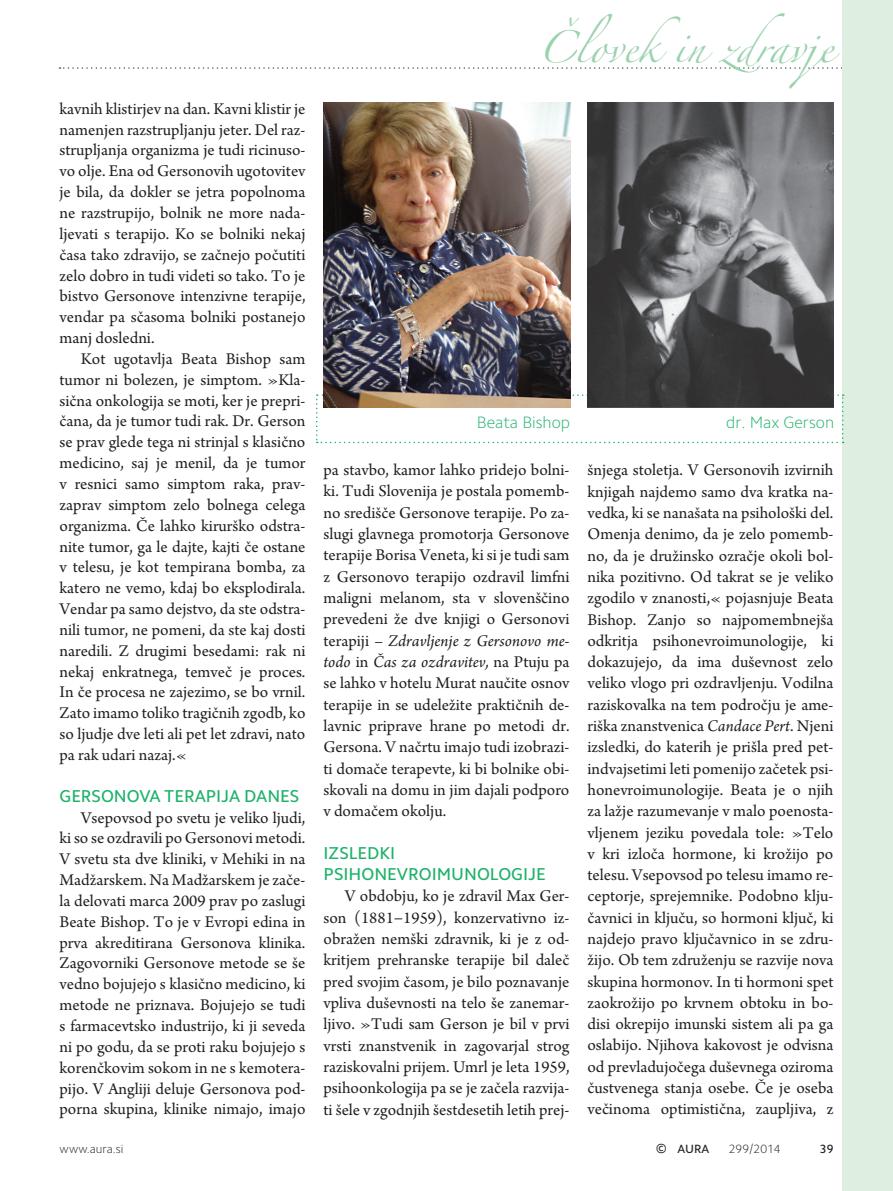
<style>
.page{position:relative;width:893px;height:1191px;background:#fff}
.page>*{position:absolute;margin:0;border:0;box-sizing:border-box;transform-origin:0 0}
.t1{font:28.8px "Zapfino";color:#9ad2ae}
.t2{font:17.25px/21.3px "Arno Pro";color:#231f20;text-align:justify}
.t3{font:500 17.25px/21.3px "Camphor Pro";color:#1eb26a}
.t4{font:100 16.5px "Camphor Pro";color:#1eb26a}
.t5{font:500 13.2px "Camphor Pro";color:#231f20}
.t6{font:100 12px "Camphor Pro";color:#231f20}
.t7{font:500 12px "Camphor Pro";color:#231f20}
.s1{font-style:italic}
</style>
<div class="page">
<svg style="left:60px;top:67px;width:782px;height:2px"></svg>
<div style="left:842px;top:0;width:51px;height:1191px;background:#deefe2"></div>
<svg style="left:316px;top:394px;width:528px;height:49px"></svg>
<img style="left:323px;top:102px;width:247px;height:306px">
<img style="left:588px;top:102px;width:245px;height:305px">
<p class="t2" style="left:60px;top:99px;width:247px;line-height:20.9px">kavnih klistirjev na dan. Kavni klistir je namenjen razstrupljanju jeter. Del raz&shy;strupljanja organizma je tudi ricinuso&shy;vo olje. Ena od Gersonovih ugotovitev je bila, da dokler se jetra popolnoma ne razstrupijo, bolnik ne more nada&shy;ljevati s terapijo. Ko se bolniki nekaj časa tako zdravijo, se začnejo počutiti zelo dobro in tudi videti so tako. To je bistvo Gersonove intenzivne terapije, vendar pa sčasoma bolniki postanejo manj dosledni.</p>
<p class="t2" style="left:60px;top:349px;width:247px;line-height:20.9px;text-indent:21px">Kot ugotavlja Beata Bishop sam tumor ni bolezen, je simptom. »Kla&shy;sična onkologija se moti, ker je prepri&shy;čana, da je tumor tudi rak. Dr. Gerson se prav glede tega ni strinjal s klasično medicino, saj je menil, da je tumor v resnici samo simptom raka, prav&shy;zaprav simptom zelo bolnega celega organizma. Če lahko kirurško odstra&shy;nite tumor, ga le dajte, kajti če ostane v telesu, je kot tempirana bomba, za katero ne vemo, kdaj bo eksplodirala.<br>Vendar pa samo dejstvo, da ste odstra&shy;nili tumor, ne pomeni, da ste kaj dosti naredili. Z drugimi besedami: rak ni nekaj enkratnega, temveč je proces.<br>In če procesa ne zajezimo, se bo vrnil.<br>Zato imamo toliko tragičnih zgodb, ko so ljudje dve leti ali pet let zdravi, nato pa rak udari nazaj.«</p>
<p class="t3" style="left:60px;top:785px;width:241px">GERSONOVA TERAPIJA DANES</p>
<p class="t2" style="left:60px;top:808px;width:247px;line-height:20.9px;text-indent:21px">Vsepovsod po svetu je veliko ljudi, ki so se ozdravili po Gersonovi metodi.<br>V svetu sta dve kliniki, v Mehiki in na Madžarskem. Na Madžarskem je zače&shy;la delovati marca 2009 prav po zaslugi Beate Bishop. To je v Evropi edina in prva akreditirana Gersonova klinika.<br>Zagovorniki Gersonove metode se še vedno bojujejo s klasično medicino, ki metode ne priznava. Bojujejo se tudi s farmacevtsko industrijo, ki ji seveda ni po godu, da se proti raku bojujejo s korenčkovim sokom in ne s kemotera&shy;pijo. V Angliji deluje Gersonova pod&shy;porna skupina, klinike nimajo, imajo</p>
<h1 class="t1" style="left:537px;top:35px;width:304px">Človekin zdravje</h1>
<p class="t4" style="left:477px;top:413px;width:95px">Beata Bishop</p>
<p class="t4" style="left:726px;top:413px;width:109px">dr. Max Gerson</p>
<p class="t2" style="left:323px;top:460px;width:247px">pa stavbo, kamor lahko pridejo bolni&shy;ki. Tudi Slovenija je postala pomemb&shy;no središče Gersonove terapije. Po za&shy;slugi glavnega promotorja Gersonove terapije Borisa Veneta, ki si je tudi sam z Gersonovo terapijo ozdravil limfni maligni melanom, sta v slovenščino prevedeni že dve knjigi o Gersonovi terapiji – <span class="s1">Zdravljenje z Gersonovo me&shy;todo</span> in <span class="s1">Čas za ozdravitev,</span> na Ptuju pa se lahko v hotelu Murat naučite osnov terapije in se udeležite praktičnih de&shy;lavnic priprave hrane po metodi dr.<br>Gersona. V načrtu imajo tudi izobrazi&shy;ti domače terapevte, ki bi bolnike obi&shy;skovali na domu in jim dajali podporo v domačem okolju.</p>
<p class="t3" style="left:323px;top:842px;width:224px">IZSLEDKI<br>PSIHONEVROIMUNOLOGIJE</p>
<p class="t2" style="left:323px;top:886px;width:248px;text-indent:21px">V obdobju, ko je zdravil Max Ger&shy;son (1881−1959), konzervativno iz&shy;obražen nemški zdravnik, ki je z od&shy;kritjem prehranske terapije bil daleč pred svojim časom, je bilo poznavanje vpliva duševnosti na telo še zanemar&shy;ljivo. »Tudi sam Gerson je bil v prvi vrsti znanstvenik in zagovarjal strog raziskovalni prijem. Umrl je leta 1959, psihoonkologija pa se je začela razvija&shy;ti šele v zgodnjih šestdesetih letih prej-</p>
<p class="t2" style="left:587px;top:460px;width:247px">šnjega stoletja. V Gersonovih izvirnih knjigah najdemo samo dva kratka na&shy;vedka, ki se nanašata na psihološki del.<br>Omenja denimo, da je zelo pomemb&shy;no, da je družinsko ozračje okoli bol&shy;nika pozitivno. Od takrat se je veliko zgodilo v znanosti,« pojasnjuje Beata Bishop. Zanjo so najpomembnejša odkritja psihonevroimunologije, ki dokazujejo, da ima duševnost zelo veliko vlogo pri ozdravljenju. Vodilna raziskovalka na tem področju je ame&shy;riška znanstvenica <span class="s1">Candace Pert</span>. Njeni izsledki, do katerih je prišla pred pet&shy;indvajsetimi leti pomenijo začetek psi&shy;honevroimunologije. Beata je o njih za lažje razumevanje v malo poenosta&shy;vljenem jeziku povedala tole: »Telo v kri izloča hormone, ki krožijo po telesu. Vsepovsod po telesu imamo re&shy;ceptorje, sprejemnike. Podobno klju&shy;čavnici in ključu, so hormoni ključ, ki najdejo pravo ključavnico in se zdru&shy;žijo. Ob tem združenju se razvije nova skupina hormonov. In ti hormoni spet zaokrožijo po krvnem obtoku in bo&shy;disi okrepijo imunski sistem ali pa ga oslabijo. Njihova kakovost je odvisna od prevladujočega duševnega oziroma čustvenega stanja osebe. Če je oseba večinoma optimistična, zaupljiva, z</p>
<p class="t6" style="left:60px;top:1141px;width:65px">www.aura.si</p>
<p class="t7" style="left:677px;top:1141px;width:33px">AURA</p>
<p class="t6" style="left:729px;top:1141px;width:53px">299/2014</p>
<p class="t7" style="left:820px;top:1141px;width:15px">39</p>
<p class="t5" style="left:656px;top:1140px;width:13px">©</p>
</div>
